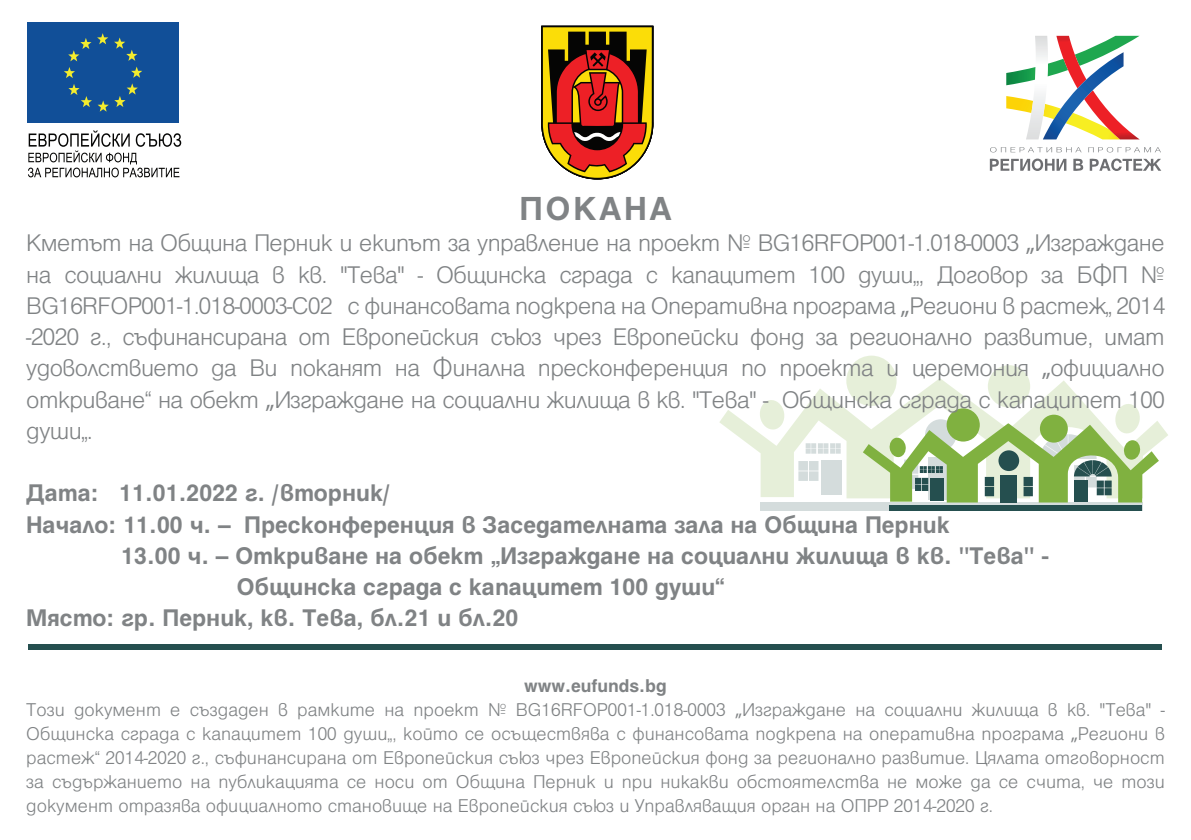
<style>
.page{position:relative;width:1191px;height:840px;background:#fff}
.page>*{position:absolute;margin:0;border:0;box-sizing:border-box;transform-origin:0 0}
.t1{font:700 36px "Helen Bg";letter-spacing:.085em;color:#808385}
.t2{font:300 26px/31.2px "Helen Bg";letter-spacing:-.02em;color:#808385;text-align:justify}
.t3{font:700 26px "Helen Bg";color:#808385}
.t4{font:300 20px/24px "Helen Bg";color:#808385}
.s1{font-family:"Myriad Pro";font-weight:400}
.s2{font-weight:700}
</style>
<div class="page">
<svg style="left:719px;top:355px;width:449px;height:143px"></svg>
<div style="left:821px;top:460px;width:21px;height:35px;background:#d4dcdc"></div>
<svg style="left:798px;top:461px;width:20px;height:19px"></svg>
<svg style="left:805px;top:443px;width:35px;height:10px"></svg>
<div style="left:760px;top:502px;width:382px;height:8px;background:#d4dcdc"></div>
<svg style="left:863px;top:408px;width:295px;height:94px"></svg>
<div style="left:890px;top:504px;width:252px;height:6px;background:#254f4f"></div>
<svg style="left:990px;top:147px;width:171px;height:5px"></svg>
<svg style="left:989px;top:158px;width:172px;height:13px"></svg>
<svg style="left:1006px;top:36px;width:133px;height:103px"></svg>
<div style="left:27px;top:22px;width:151px;height:101px;background:#114f98"></div>
<svg style="left:98px;top:67px;width:44px;height:45px"></svg>
<svg style="left:114px;top:37px;width:23px;height:24px"></svg>
<svg style="left:97px;top:33px;width:11px;height:11px"></svg>
<svg style="left:28px;top:130px;width:153px;height:47px"></svg>
<svg style="left:68px;top:38px;width:23px;height:23px"></svg>
<svg style="left:64px;top:67px;width:11px;height:11px"></svg>
<svg style="left:68px;top:84px;width:24px;height:23px"></svg>
<svg style="left:541px;top:26px;width:112px;height:153px"></svg>
<div style="left:28px;top:643px;width:1133px;height:6px;background:#254f4f"></div>
<h1 class="t1" style="left:519px;top:190px;width:154px">ПОКАНА</h1>
<p class="t2" style="left:26px;top:227px;width:1140px">Кметът на Община Перник и екипът за управление на проект № BG16RFOP001-1.018-0003 <span class="s1">„</span>Изграждане на социални жилища в кв. "Тева" - Общинска сграда с капацитет 100 души“, Договор за БФП № BG16RFOP001-1.018-0003-С02 с финансовата подкрепа на Оперативна програма <span class="s1">„</span>Региони в растеж“ 2014 -2020 г., съфинансирана от Европейския съюз чрез Европейски фонд за регионално развитие, имат удоволствието да Ви поканят на Финална пресконференция по проекта и церемония <span class="s1">„</span>официално откриване” на обект <span class="s1">„</span>Изграждане на социални жилища в кв. "Тева" - Общинска сграда с капацитет 100 души“.</p>
<h2 class="t3" style="left:26px;top:479px;width:366px">Дата: 11.01.2022 г. /вторник/</h2>
<h2 class="t3" style="left:26px;top:510px;width:925px">Начало: 11.00 ч. – Пресконференция в Заседателната зала на Община Перник</h2>
<h2 class="t3" style="left:121px;top:541px;width:929px">13.00 ч. – Откриване на обект „Изграждане на социални жилища в кв. "Тева" -</h2>
<h2 class="t3" style="left:237px;top:573px;width:489px">Общинска сграда с капацитет 100 души“</h2>
<h2 class="t3" style="left:26px;top:604px;width:494px">Място: гр. Перник, кв. Тева, бл.21 и бл.20</h2>
<p class="t4" style="left:26px;top:672px;width:1140px;text-indent:498px"><span class="s2">www.eufunds.bg<br></span>Този документ е създаден в рамките на проект № BG16RFOP001-1.018-0003 <span class="s1">„</span>Изграждане на социални жилища в кв. "Тева" - Общинска сграда с капацитет 100 души“, който се осъществява с финансовата подкрепа на оперативна програма <span class="s1">„</span>Региони в растеж” 2014-2020 г., съфинансирана от Европейския съюз чрез Европейския фонд за регионално развитие. Цялата отговорност за съдържанието на публикацията се носи от Община Перник и при никакви обстоятелства не може да се счита, че този документ отразява официалното становище на Европейския съюз и Управляващия орган на ОПРР 2014-2020 г.</p>
</div>
